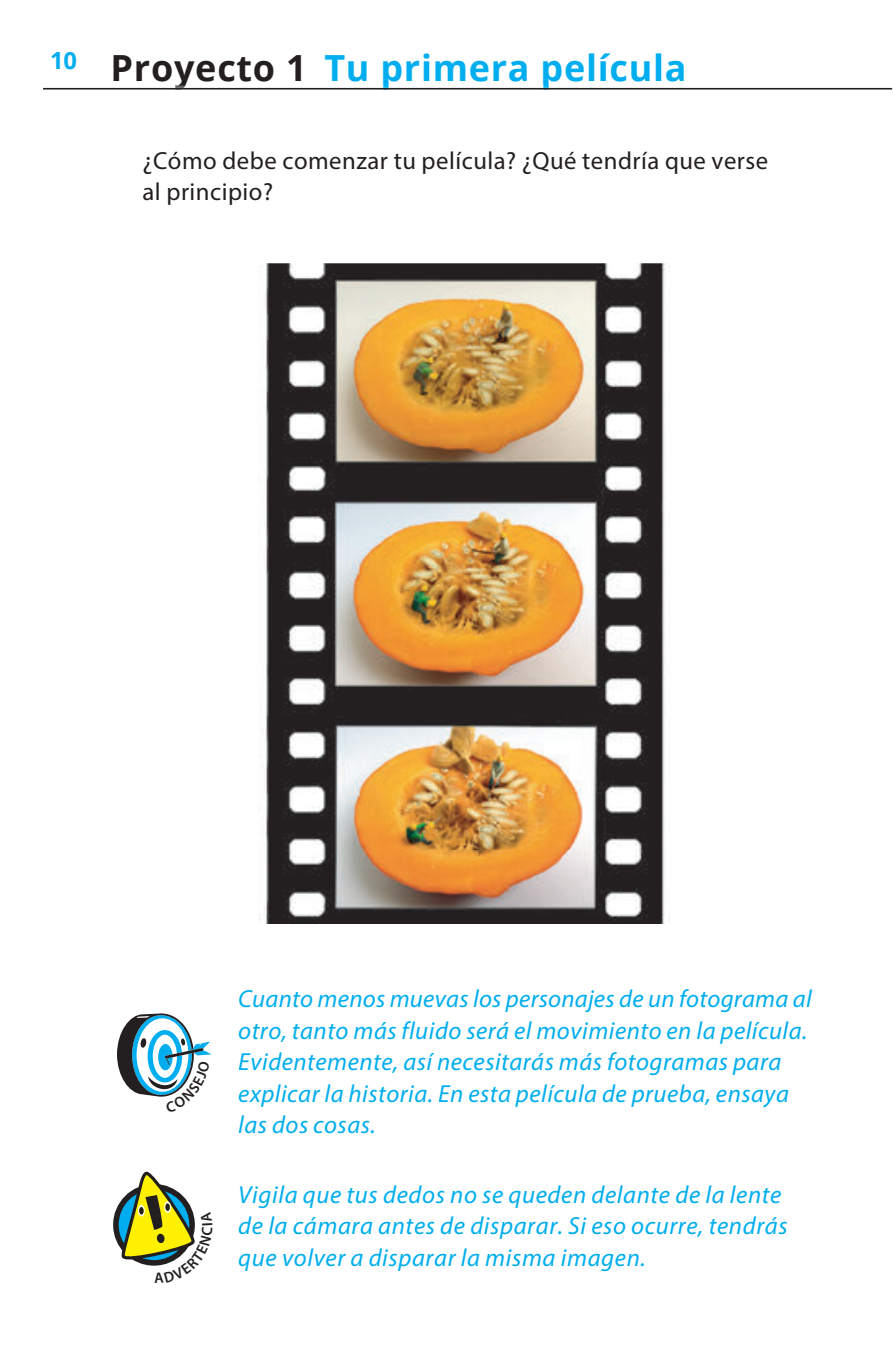
<style>
.page{position:relative;width:894px;height:1368px;background:#fff}
.page>*{position:absolute;margin:0;border:0;box-sizing:border-box;transform-origin:0 0}
.t1{font:700 36px "Open Sans";letter-spacing:.02em;color:#00aeef}
.t2{font:italic 24.75px/31.5px "Myriad Pro";letter-spacing:.02em;color:#00aeef}
.t3{font:24.75px/31.5px "Myriad Pro";letter-spacing:.02em;color:#231f20}
.s1{color:#231f20}
</style>
<div class="page">
<img style="left:43px;top:87px;width:850px;height:3px">
<img style="left:114px;top:85px;width:187px;height:3px">
<img style="left:325px;top:85px;width:358px;height:3px">
<hr style="left:43px;top:88px;width:848px;height:2px;background:#231f20">
<div style="left:113px;top:1184px;width:82px;height:81px;border:6px solid #231f20;border-radius:50%"></div>
<img style="left:259px;top:264px;width:411px;height:659px">
<svg style="left:117px;top:1013px;width:95px;height:84px"></svg>
<svg style="left:120px;top:1172px;width:75px;height:94px"></svg>
<h1 class="t1" style="left:50px;top:43px;width:637px"><sup>10</sup> <span class="s1">Proyecto 1</span> Tu primera película</h1>
<p class="t3" style="left:142px;top:144px;width:627px">¿Cómo debe comenzar tu película? ¿Qué tendría que verse al principio?</p>
<p class="t2" style="left:238px;top:982px;width:574px">Cuanto menos muevas los personajes de un fotograma al otro, tanto más fluido será el movimiento en la película.<br>Evidentemente, así necesitarás más fotogramas para explicar la historia. En esta película de prueba, ensaya las dos cosas.</p>
<p class="t2" style="left:238px;top:1178px;width:550px">Vigila que tus dedos no se queden delante de la lente de la cámara antes de disparar. Si eso ocurre, tendrás que volver a disparar la misma imagen.</p>
</div>
